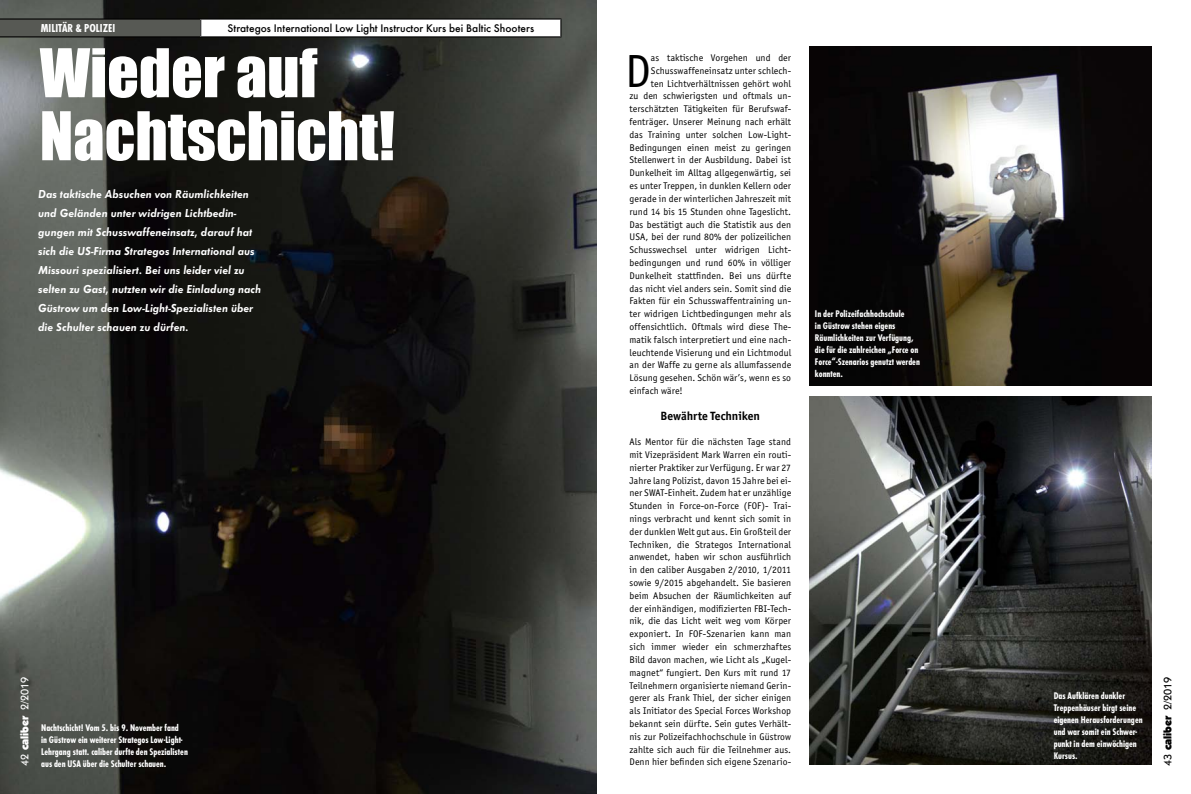
<style>
.page{position:relative;width:1191px;height:794px;background:#fff}
.page>*{position:absolute;margin:0;border:0;box-sizing:border-box;transform-origin:0 0}
.t1{font:62px/63px "Impact";color:#fff}
.t2{font:46.6px "Officina Sans ITC Std";color:#000}
.t3{font:italic 700 12px/19px "Function";color:#fff}
.t4{font:700 12px "Officina Sans ITC Std";color:#000}
.t5{font:700 12px "Function Cond";color:#fff}
.t6{font:500 11.5px "Function";color:#000}
.t7{font:500 11px "Itc Kabel";color:#000}
.t8{font:500 11px "Itc Kabel";color:#fff}
.t9{font:700 10px/12px "Function Cond";color:#fff}
.t10{font:9.7px/12.8px "Officina Sans ITC Std";letter-spacing:.01em;color:#000;text-align:justify}
.s1{font-weight:900}
</style>
<div class="page">
<img style="left:0;top:0;width:597px;height:794px">
<img style="left:809px;top:47px;width:342px;height:339px">
<img style="left:809px;top:397px;width:342px;height:367px">
<div style="left:0;top:19px;width:201px;height:18px;background:#575954"></div>
<div style="left:201px;top:19px;width:360px;height:18px;background:#fff"></div>
<svg style="left:200px;top:20px;width:1px;height:16px"></svg>
<hr style="left:0;top:18px;width:201px;height:2px;background:#000">
<hr style="left:201px;top:18px;width:360px;height:2px;background:#000">
<svg style="left:560px;top:20px;width:1px;height:16px"></svg>
<hr style="left:0;top:36px;width:201px;height:1px;background:#000">
<hr style="left:201px;top:36px;width:360px;height:1px;background:#000">
<p class="t5" style="left:41px;top:22px;width:76px">Militär &amp; Polizei</p>
<p class="t6" style="left:227px;top:22px;width:308px">Strategos International Low Light Instructor Kurs bei Baltic Shooters</p>
<h1 class="t1" style="left:40px;top:40px;width:357px">Wieder auf<br>Nachtschicht!</h1>
<p class="t3" style="left:38px;top:184px;width:224px">Das taktische Absuchen von Räumlichkeiten und Geländen unter widrigen Lichtbedin&shy;gungen mit Schusswaffeneinsatz, darauf hat sich die US-Firma Strategos International aus Missouri spezialisiert. Bei uns leider viel zu selten zu Gast, nutzten wir die Einladung nach Güstrow um den Low-Light-Spezialisten über die Schulter schauen zu dürfen.</p>
<p class="t8" style="left:18px;top:765px;width:90px;rotate:-90deg">42 <span class="s1">caliber</span> 2/2019</p>
<p class="t9" style="left:41px;top:721px;width:148px">Nachtschicht! Vom 5. bis 9. November fand<br>in Güstrow ein weiterer Strategos Low-Light-Lehrgang statt. caliber durfte den Spezialisten aus den USA über die Schulter schauen.</p>
<h2 class="t2" style="left:625px;top:44px;width:27px">D</h2>
<p class="t10" style="left:651px;top:51px;width:142px">as taktische Vorgehen und der</p>
<p class="t10" style="left:651px;top:64px;width:142px">Schusswaffeneinsatz unter schlech-</p>
<p class="t10" style="left:651px;top:77px;width:142px">ten Lichtverhältnissen gehört wohl</p>
<p class="t10" style="left:629px;top:90px;width:163px">zu den schwierigsten und oftmals un-</p>
<p class="t10" style="left:629px;top:102px;width:163px">terschätzten Tätigkeiten für Berufswaf-</p>
<p class="t10" style="left:629px;top:115px;width:163px">fenträger. Unserer Meinung nach erhält</p>
<p class="t10" style="left:629px;top:128px;width:163px">das Training unter solchen Low-Light-</p>
<p class="t10" style="left:629px;top:141px;width:163px">Bedingungen einen meist zu geringen</p>
<p class="t10" style="left:629px;top:154px;width:163px">Stellenwert in der Ausbildung. Dabei ist</p>
<p class="t10" style="left:629px;top:167px;width:163px">Dunkelheit im Alltag allgegenwärtig, sei</p>
<p class="t10" style="left:629px;top:179px;width:163px">es unter Treppen, in dunklen Kellern oder</p>
<p class="t10" style="left:629px;top:192px;width:163px">gerade in der winterlichen Jahreszeit mit</p>
<p class="t10" style="left:629px;top:205px;width:163px">rund 14 bis 15 Stunden ohne Tageslicht.</p>
<p class="t10" style="left:629px;top:218px;width:163px">Das bestätigt auch die Statistik aus den</p>
<p class="t10" style="left:629px;top:231px;width:163px">USA, bei der rund 80% der polizeilichen</p>
<p class="t10" style="left:629px;top:243px;width:163px">Schusswechsel unter widrigen Licht-</p>
<p class="t10" style="left:629px;top:256px;width:163px">bedingungen und rund 60% in völliger</p>
<p class="t10" style="left:629px;top:269px;width:163px">Dunkelheit stattfinden. Bei uns dürfte</p>
<p class="t10" style="left:629px;top:282px;width:163px">das nicht viel anders sein. Somit sind die</p>
<p class="t10" style="left:629px;top:295px;width:163px">Fakten für ein Schusswaffentraining un-</p>
<p class="t10" style="left:629px;top:307px;width:163px">ter widrigen Lichtbedingungen mehr als</p>
<p class="t10" style="left:629px;top:320px;width:163px">offensichtlich. Oftmals wird diese The-</p>
<p class="t10" style="left:629px;top:333px;width:163px">matik falsch interpretiert und eine nach-</p>
<p class="t10" style="left:629px;top:346px;width:163px">leuchtende Visierung und ein Lichtmodul</p>
<p class="t10" style="left:629px;top:359px;width:163px">an der Waffe zu gerne als allumfassende</p>
<p class="t10" style="left:629px;top:371px;width:163px">Lösung gesehen. Schön wär’s, wenn es so</p>
<p class="t10" style="left:629px;top:384px;width:55px">einfach wäre!</p>
<p class="t4" style="left:660px;top:408px;width:101px">Bewährte Techniken</p>
<p class="t10" style="left:629px;top:435px;width:163px">Als Mentor für die nächsten Tage stand mit Vizepräsident Mark Warren ein routi&shy;nierter Praktiker zur Verfügung. Er war 27<br>Jahre lang Polizist, davon 15 Jahre bei ei&shy;ner SWAT-Einheit. Zudem hat er unzählige Stunden in Force-on-Force (FOF)- Trai&shy;nings verbracht und kennt sich somit in der dunklen Welt gut aus. Ein Großteil der Techniken, die Strategos International anwendet, haben wir schon ausführlich in den caliber Ausgaben 2/2010, 1/2011 sowie 9/2015 abgehandelt. Sie basieren beim Absuchen der Räumlichkeiten auf der einhändigen, modifizierten FBI-Tech&shy;nik, die das Licht weit weg vom Körper exponiert. In FOF-Szenarien kann man sich immer wieder ein schmerzhaftes Bild davon machen, wie Licht als „Kugel&shy;magnet“ fungiert. Den Kurs mit rund 17<br>Teilnehmern organisierte niemand Gerin&shy;gerer als Frank Thiel, der sicher einigen als Initiator des Special Forces Workshop bekannt sein dürfte. Sein gutes Verhält&shy;nis zur Polizeifachhochschule in Güstrow zahlte sich auch für die Teilnehmer aus.<br>Denn hier befinden sich eigene Szenario-</p>
<p class="t9" style="left:815px;top:308px;width:106px">In der Polizeifachhochschule<br>in Güstrow stehen eigens<br>Räumlichkeiten zur Verfügung, die für die zahlreichen „Force on<br>Force“-Szenarios genutzt werden konnten.</p>
<p class="t9" style="left:1053px;top:689px;width:90px">Das Aufklären dunkler<br>Treppenhäuser birgt seine eigenen Herausforderungen und war somit ein Schwer&shy;punkt in dem einwöchigen<br>Kursus.</p>
<p class="t7" style="left:1161px;top:765px;width:90px;rotate:-90deg">43 <span class="s1">caliber</span> 2/2019</p>
</div>
